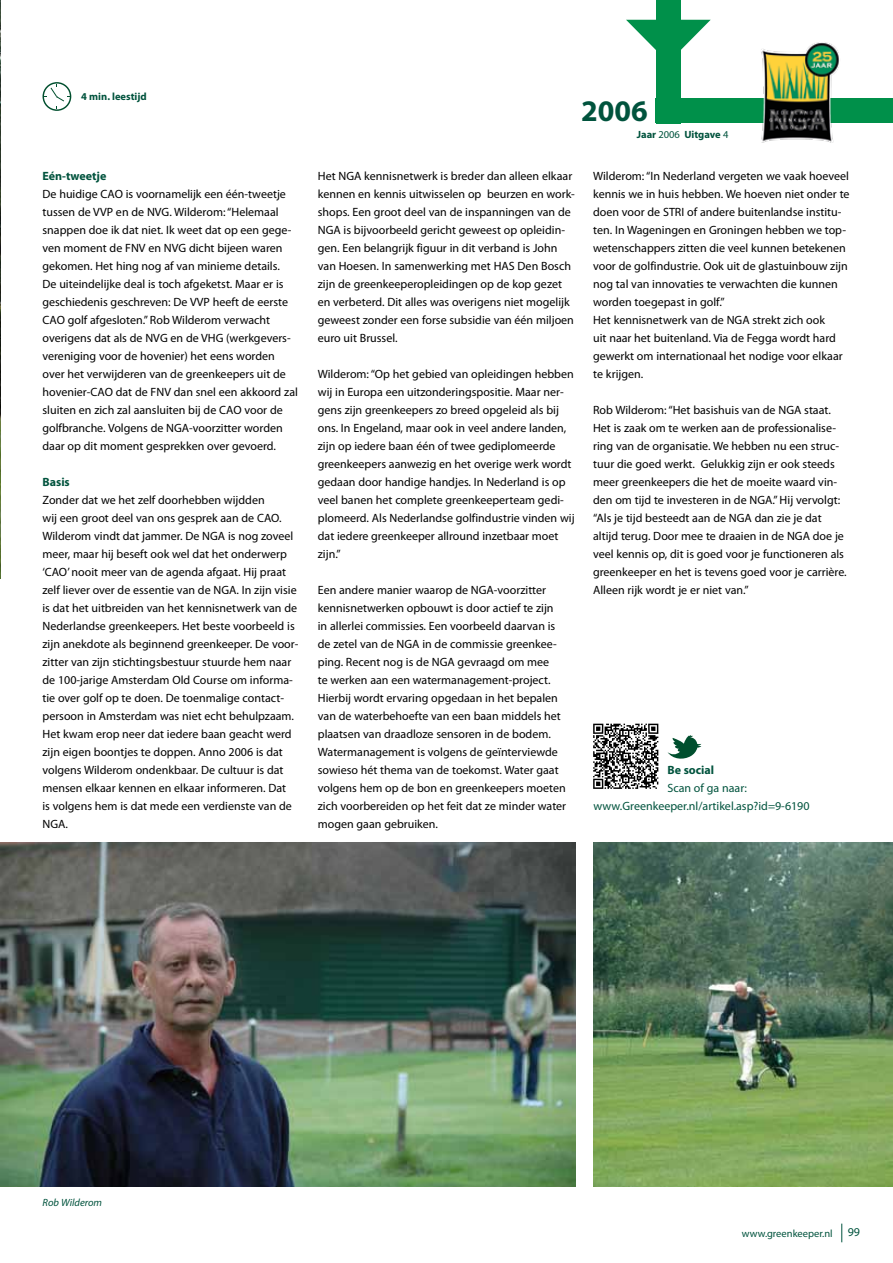
<style>
.page{position:relative;width:893px;height:1263px;background:#fff}
.page>*{position:absolute;margin:0;border:0;box-sizing:border-box;transform-origin:0 0}
.t1{font:700 30px "Myriad Pro";color:#00533d}
.t2{font:12px/18px "Myriad Pro";color:#000}
.t3{font:12px/18px "Myriad Pro";color:#00533d}
.t4{font:700 12px "Myriad Pro";color:#00533d}
.t5{font:700 10.5px "Myriad Pro";color:#00533d}
.t6{font:10.5px "Myriad Pro";color:#00533d}
.t7{font:italic 10.5px "Myriad Pro";color:#00533d}
.s1{font-weight:400}
</style>
<div class="page">
<svg style="left:841px;top:1223px;width:1px;height:19px"></svg>
<svg style="left:43px;top:82px;width:28px;height:29px"></svg>
<img style="left:0;top:0;width:1px;height:578px">
<img style="left:1px;top:842px;width:574px;height:344px">
<img style="left:593px;top:842px;width:300px;height:344px">
<svg style="left:593px;top:724px;width:65px;height:65px"></svg>
<svg style="left:667px;top:735px;width:34px;height:24px"></svg>
<div style="left:656px;top:0;width:25px;height:124px;background:#00904a"></div>
<div style="left:656px;top:98px;width:237px;height:25px;background:#00904a"></div>
<svg style="left:626px;top:20px;width:85px;height:30px"></svg>
<img style="left:761px;top:42px;width:78px;height:101px">
<p class="t5" style="left:81px;top:90px;width:67px">4 min. leestijd</p>
<p class="t4" style="left:43px;top:168px;width:65px">Eén-tweetje</p>
<p class="t2" style="left:43px;top:185px;width:257px">De huidige CAO is voornamelijk een één-tweetje tussen de VVP en de NVG. Wilderom: “Helemaal snappen doe ik dat niet. Ik weet dat op een gege&shy;ven moment de FNV en NVG dicht bijeen waren gekomen. Het hing nog af van minieme details.<br>De uiteindelijke deal is toch afgeketst. Maar er is geschiedenis geschreven: De VVP heeft de eerste CAO golf afgesloten.” Rob Wilderom verwacht overigens dat als de NVG en de VHG (werkgevers&shy;vereniging voor de hovenier) het eens worden over het verwijderen van de greenkeepers uit de hovenier-CAO dat de FNV dan snel een akkoord zal sluiten en zich zal aansluiten bij de CAO voor de golfbranche. Volgens de NGA-voorzitter worden daar op dit moment gesprekken over gevoerd.</p>
<p class="t4" style="left:43px;top:474px;width:29px">Basis</p>
<p class="t2" style="left:43px;top:491px;width:257px">Zonder dat we het zelf doorhebben wijdden<br>wij een groot deel van ons gesprek aan de CAO.<br>Wilderom vindt dat jammer. De NGA is nog zoveel meer, maar hij beseft ook wel dat het onderwerp ‘CAO’ nooit meer van de agenda afgaat. Hij praat zelf liever over de essentie van de NGA. In zijn visie is dat het uitbreiden van het kennisnetwerk van de Nederlandse greenkeepers. Het beste voorbeeld is zijn anekdote als beginnend greenkeeper. De voor&shy;zitter van zijn stichtingsbestuur stuurde hem naar de 100-jarige Amsterdam Old Course om informa&shy;tie over golf op te doen. De toenmalige contact&shy;persoon in Amsterdam was niet echt behulpzaam.<br>Het kwam erop neer dat iedere baan geacht werd zijn eigen boontjes te doppen. Anno 2006 is dat volgens Wilderom ondenkbaar. De cultuur is dat mensen elkaar kennen en elkaar informeren. Dat<br>is volgens hem is dat mede een verdienste van de NGA.</p>
<h1 class="t1" style="left:581px;top:91px;width:68px">2006</h1>
<p class="t2" style="left:318px;top:167px;width:259px">Het NGA kennisnetwerk is breder dan alleen elkaar kennen en kennis uitwisselen op beurzen en work&shy;shops. Een groot deel van de inspanningen van de NGA is bijvoorbeeld gericht geweest op opleidin&shy;gen. Een belangrijk figuur in dit verband is John van Hoesen. In samenwerking met HAS Den Bosch zijn de greenkeeperopleidingen op de kop gezet en verbeterd. Dit alles was overigens niet mogelijk geweest zonder een forse subsidie van één miljoen euro uit Brussel.</p>
<p class="t2" style="left:318px;top:365px;width:258px">Wilderom: “Op het gebied van opleidingen hebben wij in Europa een uitzonderingspositie. Maar ner&shy;gens zijn greenkeepers zo breed opgeleid als bij ons. In Engeland, maar ook in veel andere landen, zijn op iedere baan één of twee gediplomeerde greenkeepers aanwezig en het overige werk wordt gedaan door handige handjes. In Nederland is op veel banen het complete greenkeeperteam gedi&shy;plomeerd. Als Nederlandse golfindustrie vinden wij dat iedere greenkeeper allround inzetbaar moet zijn.”</p>
<p class="t2" style="left:318px;top:581px;width:250px">Een andere manier waarop de NGA-voorzitter kennisnetwerken opbouwt is door actief te zijn<br>in allerlei commissies. Een voorbeeld daarvan is de zetel van de NGA in de commissie greenkee&shy;ping. Recent nog is de NGA gevraagd om mee<br>te werken aan een watermanagement-project.<br>Hierbij wordt ervaring opgedaan in het bepalen van de waterbehoefte van een baan middels het plaatsen van draadloze sensoren in de bodem.<br>Watermanagement is volgens de geïnterviewde sowieso hét thema van de toekomst. Water gaat volgens hem op de bon en greenkeepers moeten zich voorbereiden op het feit dat ze minder water mogen gaan gebruiken.</p>
<p class="t5" style="left:637px;top:128px;width:93px">Jaar <span class="s1">2006</span> Uitgave <span class="s1">4</span></p>
<p class="t2" style="left:593px;top:167px;width:258px">Wilderom: “In Nederland vergeten we vaak hoeveel kennis we in huis hebben. We hoeven niet onder te doen voor de STRI of andere buitenlandse institu&shy;ten. In Wageningen en Groningen hebben we top&shy;wetenschappers zitten die veel kunnen betekenen voor de golfindustrie. Ook uit de glastuinbouw zijn nog tal van innovaties te verwachten die kunnen worden toegepast in golf.”<br>Het kennisnetwerk van de NGA strekt zich ook<br>uit naar het buitenland. Via de Fegga wordt hard gewerkt om internationaal het nodige voor elkaar te krijgen.</p>
<p class="t2" style="left:593px;top:401px;width:255px">Rob Wilderom: “Het basishuis van de NGA staat.<br>Het is zaak om te werken aan de professionalise&shy;ring van de organisatie. We hebben nu een struc&shy;tuur die goed werkt. Gelukkig zijn er ook steeds meer greenkeepers die het de moeite waard vin&shy;den om tijd te investeren in de NGA.” Hij vervolgt: “Als je tijd besteedt aan de NGA dan zie je dat altijd terug. Door mee te draaien in de NGA doe je veel kennis op, dit is goed voor je functioneren als greenkeeper en het is tevens goed voor je carrière.<br>Alleen rijk wordt je er niet van.”</p>
<p class="t4" style="left:667px;top:762px;width:48px">Be social</p>
<p class="t3" style="left:594px;top:779px;width:217px;text-indent:74px">Scan of ga naar: www.Greenkeeper.nl/artikel.asp?id=9-6190</p>
<p class="t7" style="left:43px;top:1196px;width:61px">Rob Wilderom</p>
<p class="t6" style="left:742px;top:1227px;width:92px">www.greenkeeper.nl</p>
<p class="t3" style="left:848px;top:1222px;width:14px">99</p>
</div>
